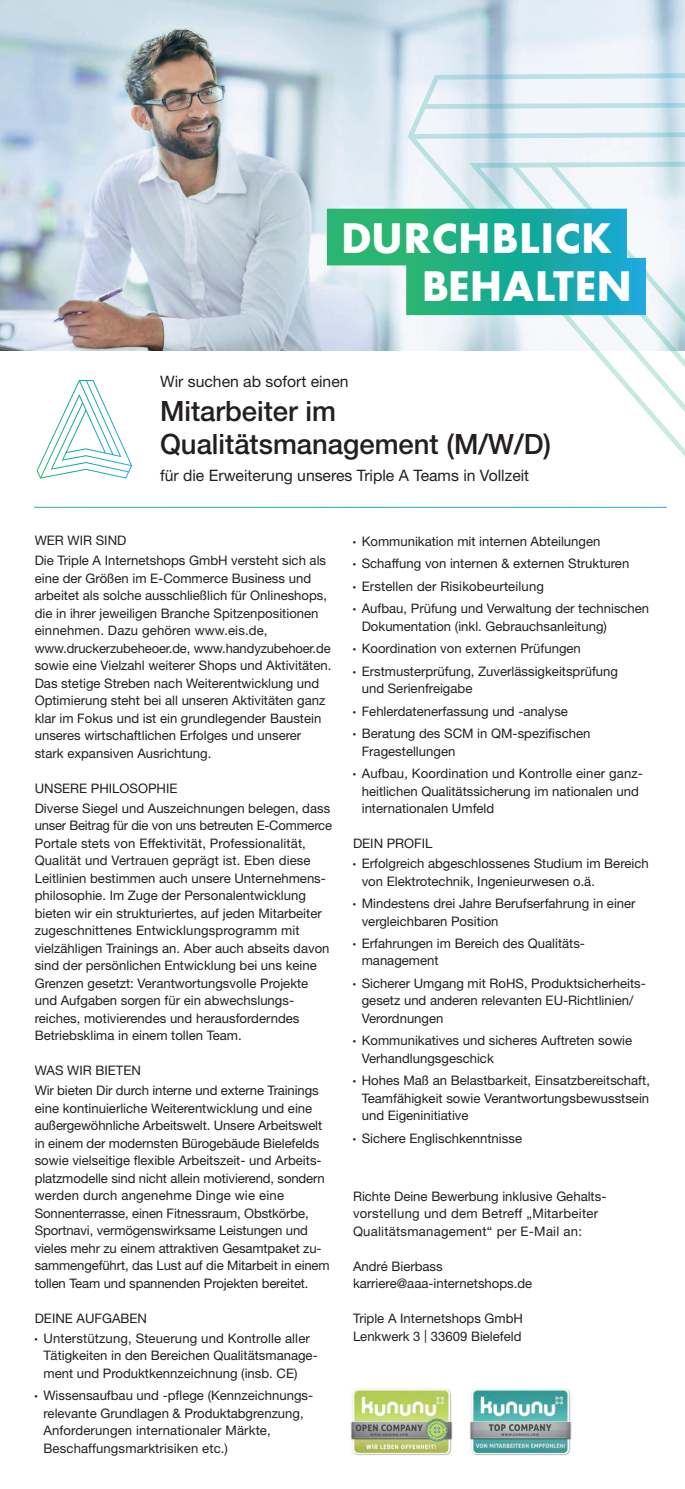
<style>
.page{position:relative;width:685px;height:1489px;background:#fff}
.page>*{position:absolute;margin:0;border:0;box-sizing:border-box;transform-origin:0 0}
.t1{font:700 44.27px/48.8px "Futura PT";letter-spacing:.01em;color:#fff}
.t2{font:500 28px/33.6px "Helvetica Neue LT Std";color:#231f20}
.t3{font:15.75px "Helvetica Neue LT Std";color:#231f20}
.t4{font:13.12px/17.5px "Helvetica Neue LT Std";color:#231f20}
.t5{font:13.12px/17.5px "Helvetica Neue LT Std";letter-spacing:.02em;color:#231f20}
.s1{font-family:"Futura PT";font-weight:600}
</style>
<div class="page">
<img style="left:0;top:0;width:685px;height:351px">
<svg style="left:407px;top:72px;width:278px;height:385px"></svg>
<svg style="left:37px;top:380px;width:95px;height:98px"></svg>
<svg style="left:327px;top:209px;width:319px;height:106px;background:#39b6a4"></svg>
<img style="left:351px;top:1389px;width:102px;height:66px">
<img style="left:470px;top:1388px;width:101px;height:66px">
<h1 class="t1" style="left:421px;top:212px;width:212px;text-indent:-81px">DURCHBLICK<br>BEHALTEN</h1>
<p class="t3" style="left:160px;top:372px;width:190px">Wir suchen ab sofort einen</p>
<h2 class="t2" style="left:160px;top:394px;width:392px">Mitarbeiter im<br>Qualitätsmanagement (M/W/D)</h2>
<p class="t3" style="left:160px;top:465px;width:370px">für die Erweiterung unseres Triple A Teams in Vollzeit</p>
<p class="t4" style="left:35px;top:530px;width:293px;line-height:19.9px">WER WIR SIND<br>Die Triple A Internetshops GmbH versteht sich als</p>
<p class="t4" style="left:35px;top:569px;width:298px">eine der Größen im E-Commerce Business und arbeitet als solche ausschließlich für Onlineshops, die in ihrer jeweiligen Branche Spitzenpositionen einnehmen. Dazu gehören www.eis.de, www.druckerzubeheoer.de, www.handyzubehoer.de sowie eine Vielzahl weiterer Shops und Aktivitäten.<br>Das stetige Streben nach Weiterentwicklung und Optimierung steht bei all unseren Aktivitäten ganz klar im Fokus und ist ein grundlegender Baustein unseres wirtschaftlichen Erfolges und unserer stark expansiven Ausrichtung.</p>
<p class="t4" style="left:35px;top:778px;width:297px;line-height:19.9px">UNSERE PHILOSOPHIE<br>Diverse Siegel und Auszeichnungen belegen, dass</p>
<p class="t4" style="left:35px;top:816px;width:299px">unser Beitrag für die von uns betreuten E-Commerce Portale stets von Effektivität, Professionalität, Qualität und Vertrauen geprägt ist. Eben diese Leitlinien bestimmen auch unsere Unternehmens&shy;philosophie. Im Zuge der Personalentwicklung bieten wir ein strukturiertes, auf jeden Mitarbeiter zugeschnittenes Entwicklungsprogramm mit vielzähligen Trainings an. Aber auch abseits davon sind der persönlichen Entwicklung bei uns keine Grenzen gesetzt: Verantwortungsvolle Projekte und Aufgaben sorgen für ein abwechslungs&shy;reiches, motivierendes und herausforderndes Betriebsklima in einem tollen Team.</p>
<p class="t4" style="left:35px;top:1060px;width:285px;line-height:19.9px">WAS WIR BIETEN<br>Wir bieten Dir durch interne und externe Trainings</p>
<p class="t4" style="left:35px;top:1099px;width:296px">eine kontinuierliche Weiterentwicklung und eine außergewöhnliche Arbeitswelt. Unsere Arbeitswelt in einem der modernsten Bürogebäude Bielefelds sowie vielseitige flexible Arbeitszeit- und Arbeits&shy;platzmodelle sind nicht allein motivierend, sondern werden durch angenehme Dinge wie eine Sonnenterrasse, einen Fitnessraum, Obstkörbe, Sportnavi, vermögenswirksame Leistungen und vieles mehr zu einem attraktiven Gesamtpaket zu&shy;sammengeführt, das Lust auf die Mitarbeit in einem tollen Team und spannenden Projekten bereitet.</p>
<p class="t4" style="left:35px;top:1307px;width:276px;line-height:19.9px">DEINE AUFGABEN<br><span class="s1">·</span> Unterstützung, Steuerung und Kontrolle aller</p>
<p class="t4" style="left:43px;top:1346px;width:276px">Tätigkeiten in den Bereichen Qualitätsmanage&shy;ment und Produktkennzeichnung (insb. CE)</p>
<p class="t4" style="left:43px;top:1386px;width:271px;text-indent:-9px"><span class="s1">·</span> Wissensaufbau und -pflege (Kennzeichnungs&shy;relevante Grundlagen &amp; Produktabgrenzung, Anforderungen internationaler Märkte, Beschaffungsmarktrisiken etc.)</p>
<p class="t4" style="left:353px;top:529px;width:298px;line-height:22.4px"><span class="s1">·</span> Kommunikation mit internen Abteilungen<br><span class="s1">·</span> Schaffung von internen &amp; externen Strukturen<br><span class="s1">·</span> Erstellen der Risikobeurteilung<br><span class="s1">·</span> Aufbau, Prüfung und Verwaltung der technischen</p>
<p class="t4" style="left:353px;top:614px;width:266px;line-height:22.4px;text-indent:9px">Dokumentation (inkl. Gebrauchsanleitung)<br><span class="s1">·</span> Koordination von externen Prüfungen<br><span class="s1">·</span> Erstmusterprüfung, Zuverlässigkeitsprüfung</p>
<p class="t4" style="left:353px;top:677px;width:239px;line-height:22.4px;text-indent:9px">und Serienfreigabe<br><span class="s1">·</span> Fehlerdatenerfassung und -analyse<br><span class="s1">·</span> Beratung des SCM in QM-spezifischen</p>
<p class="t4" style="left:353px;top:739px;width:291px;line-height:22.4px;text-indent:9px">Fragestellungen<br><span class="s1">·</span> Aufbau, Koordination und Kontrolle einer ganz-</p>
<p class="t4" style="left:362px;top:781px;width:278px">heitlichen Qualitätssicherung im nationalen und internationalen Umfeld</p>
<p class="t4" style="left:353px;top:833px;width:297px;line-height:19.9px">DEIN PROFIL<br><span class="s1">·</span> Erfolgreich abgeschlossenes Studium im Bereich</p>
<p class="t4" style="left:353px;top:869px;width:284px;line-height:22.4px;text-indent:9px">von Elektrotechnik, Ingenieurwesen o.ä.<br><span class="s1">·</span> Mindestens drei Jahre Berufserfahrung in einer</p>
<p class="t4" style="left:353px;top:909px;width:233px;line-height:22.4px;text-indent:9px">vergleichbaren Position<br><span class="s1">·</span> Erfahrungen im Bereich des Qualitäts-</p>
<p class="t4" style="left:353px;top:949px;width:294px;line-height:22.4px;text-indent:9px">management<br><span class="s1">·</span> Sicherer Umgang mit RoHS, Produktsicherheits-</p>
<p class="t4" style="left:362px;top:991px;width:273px">gesetz und anderen relevanten EU-Richtlinien/<br>Verordnungen</p>
<p class="t4" style="left:362px;top:1031px;width:272px;text-indent:-9px"><span class="s1">·</span> Kommunikatives und sicheres Auftreten sowie<br>Verhandlungsgeschick</p>
<p class="t4" style="left:362px;top:1071px;width:290px;text-align:justify;text-indent:-9px"><span class="s1">·</span> Hohes Maß an Belastbarkeit, Einsatzbereitschaft, Teamfähigkeit sowie Verantwortungsbewusstsein und Eigeninitiative</p>
<p class="t4" style="left:353px;top:1129px;width:170px"><span class="s1">·</span> Sichere Englischkenntnisse</p>
<p class="t5" style="left:353px;top:1186px;width:255px">Richte Deine Bewerbung inklusive Gehalts&shy;vorstellung und dem Betreff „Mitarbeiter<br>Qualitätsmanagement“ per E-Mail an:</p>
<p class="t4" style="left:353px;top:1256px;width:181px">André Bierbass karriere@aaa-internetshops.de</p>
<p class="t4" style="left:353px;top:1309px;width:171px">Triple A Internetshops GmbH<br>Lenkwerk 3 | 33609 Bielefeld</p>
</div>
